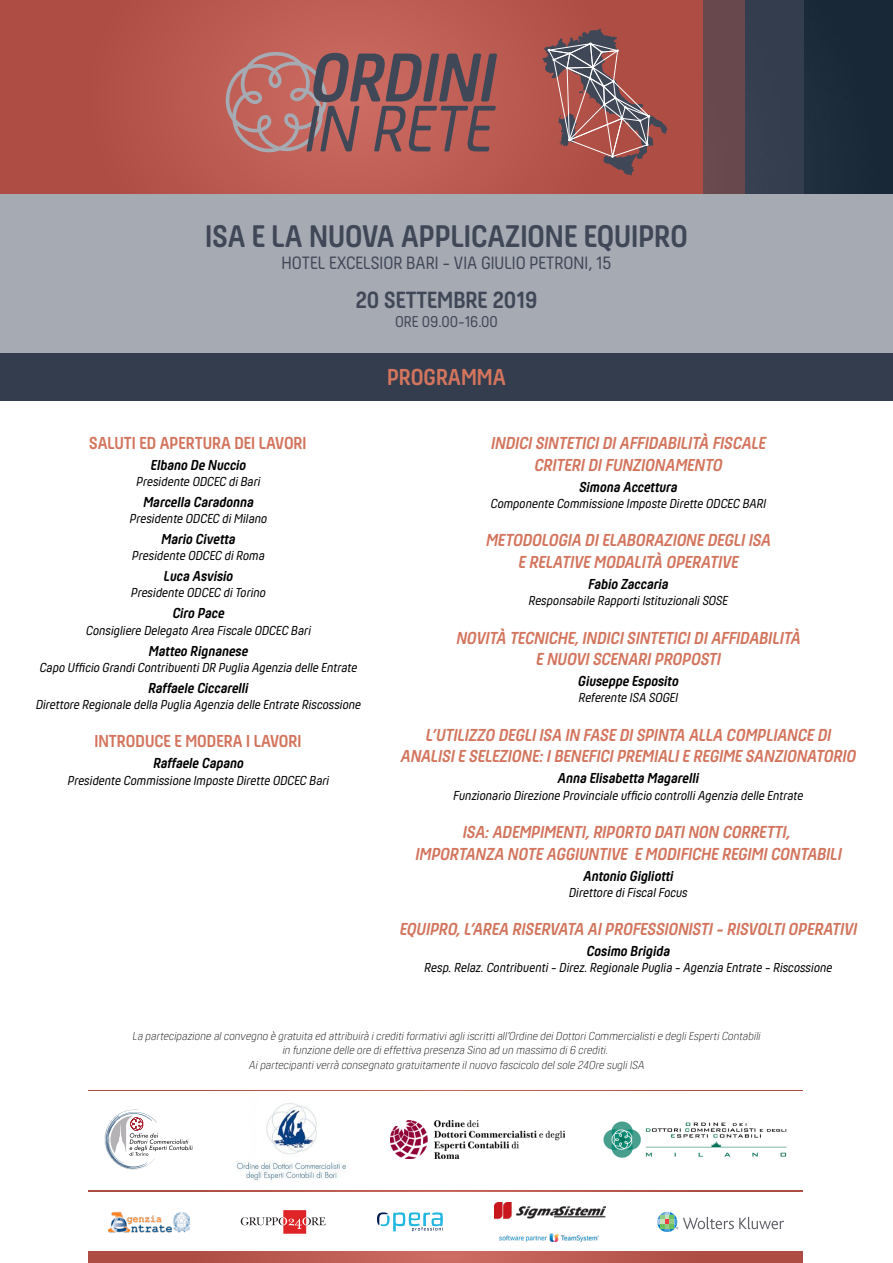
<style>
.page{position:relative;width:893px;height:1263px;background:#fff}
.page>*{position:absolute;margin:0;border:0;box-sizing:border-box;transform-origin:0 0}
.t1{font:700 32.55px "Hansom FY";color:#404858}
.t2{font:700 24.3px "Hansom FY";color:#404858}
.t3{font:700 24px "Hansom FY";color:#d3755e}
.t4{font:18.6px "Hansom FY";color:#404858}
.t5{font:italic 700 18px/21.6px "Hansom FY";color:#d3755e;text-align:center}
.t6{font:700 18px "Hansom FY";color:#d3755e}
.t7{font:16.2px "Hansom FY";color:#404858}
.t8{font:italic 700 15px "Hansom FY";color:#000}
.t9{font:italic 13.5px "Hansom FY";color:#000}
.t10{font:italic 300 12px/14.4px "Hansom FY";color:#000;text-align:center}
</style>
<div class="page">
<div style="left:804px;top:0;width:89px;height:194px;background:#192938"></div>
<div style="left:744px;top:0;width:60px;height:194px;background:#343d4e"></div>
<div style="left:703px;top:0;width:41px;height:194px;background:#68484d"></div>
<div style="left:0;top:0;width:703px;height:194px;background:linear-gradient(to right,#b6564d,#b6564d)"></div>
<svg style="left:543px;top:29px;width:124px;height:146px;background:#9d5c5a"></svg>
<svg style="left:223px;top:52px;width:274px;height:101px;background:#9d6261"></svg>
<div style="left:0;top:194px;width:893px;height:182px;background:#a6abb3"></div>
<div style="left:0;top:353px;width:893px;height:48px;background:#333d4d"></div>
<svg style="left:89px;top:1251px;width:714px;height:12px;background:#b8584f"></svg>
<svg style="left:89px;top:1090px;width:714px;height:1px"></svg>
<svg style="left:89px;top:1191px;width:714px;height:1px"></svg>
<svg style="left:104px;top:1109px;width:89px;height:60px"></svg>
<img style="left:603px;top:1121px;width:184px;height:37px">
<img style="left:391px;top:1120px;width:174px;height:39px">
<img style="left:235px;top:1161px;width:111px;height:21px">
<img style="left:266px;top:1103px;width:51px;height:52px">
<svg style="left:377px;top:1212px;width:66px;height:19px"></svg>
<svg style="left:241px;top:1210px;width:85px;height:24px"></svg>
<img style="left:109px;top:1211px;width:80px;height:22px">
<svg style="left:657px;top:1212px;width:127px;height:20px"></svg>
<img style="left:494px;top:1203px;width:112px;height:38px">
<h1 class="t1" style="left:205px;top:217px;width:484px">ISA E LA NUOVA APPLICAZIONE EQUIPRO</h1>
<h3 class="t4" style="left:282px;top:252px;width:331px">HOTEL EXCELSIOR BARI - VIA GIULIO PETRONI, 15</h3>
<h2 class="t2" style="left:356px;top:286px;width:183px">20 SETTEMBRE 2019</h2>
<p class="t7" style="left:395px;top:313px;width:104px">ORE 09.00-16.00</p>
<h3 class="t6" style="left:89px;top:432px;width:219px">SALUTI ED APERTURA DEI LAVORI</h3>
<p class="t8" style="left:150px;top:456px;width:97px">Elbano De Nuccio</p>
<p class="t9" style="left:136px;top:474px;width:126px">Presidente ODCEC di Bari</p>
<p class="t8" style="left:143px;top:493px;width:112px">Marcella Caradonna</p>
<p class="t9" style="left:129px;top:511px;width:139px">Presidente ODCEC di Milano</p>
<p class="t8" style="left:161px;top:530px;width:75px">Mario Civetta</p>
<p class="t9" style="left:132px;top:548px;width:134px">Presidente ODCEC di Roma</p>
<p class="t8" style="left:163px;top:568px;width:71px">Luca Asvisio</p>
<p class="t9" style="left:130px;top:585px;width:136px">Presidente ODCEC di Torino</p>
<p class="t8" style="left:172px;top:605px;width:53px">Ciro Pace</p>
<p class="t9" style="left:85px;top:622px;width:227px">Consigliere Delegato Area Fiscale ODCEC Bari</p>
<p class="t8" style="left:148px;top:642px;width:101px">Matteo Rignanese</p>
<p class="t9" style="left:39px;top:660px;width:319px">Capo Ufficio Grandi Contribuenti DR Puglia Agenzia delle Entrate</p>
<p class="t8" style="left:148px;top:679px;width:102px">Raffaele Ciccarelli</p>
<p class="t9" style="left:35px;top:697px;width:327px">Direttore Regionale della Puglia Agenzia delle Entrate Riscossione</p>
<h3 class="t6" style="left:94px;top:731px;width:208px">INTRODUCE E MODERA I LAVORI</h3>
<p class="t8" style="left:153px;top:755px;width:92px">Raffaele Capano</p>
<p class="t9" style="left:67px;top:772px;width:263px">Presidente Commissione Imposte Dirette ODCEC Bari</p>
<h3 class="t3" style="left:387px;top:363px;width:120px">PROGRAMMA</h3>
<h3 class="t5" style="left:490px;top:432px;width:276px">INDICI SINTETICI DI AFFIDABILITÀ FISCALE<br>CRITERI DI FUNZIONAMENTO</h3>
<p class="t8" style="left:579px;top:478px;width:99px">Simona Accettura</p>
<p class="t9" style="left:490px;top:496px;width:277px">Componente Commissione Imposte Dirette ODCEC BARI</p>
<h3 class="t5" style="left:485px;top:530px;width:286px">METODOLOGIA DI ELABORAZIONE DEGLI ISA<br>E RELATIVE MODALITÀ OPERATIVE</h3>
<p class="t8" style="left:588px;top:575px;width:82px">Fabio Zaccaria</p>
<p class="t9" style="left:528px;top:593px;width:201px">Responsabile Rapporti Istituzionali SOSE</p>
<h3 class="t5" style="left:456px;top:627px;width:346px">NOVITÀ TECNICHE, INDICI SINTETICI DI AFFIDABILITÀ<br>E NUOVI SCENARI PROPOSTI</h3>
<p class="t8" style="left:578px;top:672px;width:102px">Giuseppe Esposito</p>
<p class="t9" style="left:578px;top:690px;width:101px">Referente ISA SOGEI</p>
<h3 class="t5" style="left:400px;top:724px;width:457px">L’UTILIZZO DEGLI ISA IN FASE DI SPINTA ALLA COMPLIANCE DI<br>ANALISI E SELEZIONE: I BENEFICI PREMIALI E REGIME SANZIONATORIO</h3>
<p class="t8" style="left:557px;top:770px;width:143px">Anna Elisabetta Magarelli</p>
<p class="t9" style="left:453px;top:787px;width:351px">Funzionario Direzione Provinciale ufficio controlli Agenzia delle Entrate</p>
<h3 class="t5" style="left:415px;top:821px;width:428px">ISA: ADEMPIMENTI, RIPORTO DATI NON CORRETTI,<br>IMPORTANZA NOTE AGGIUNTIVE E MODIFICHE REGIMI CONTABILI</h3>
<p class="t8" style="left:583px;top:867px;width:91px">Antonio Gigliotti</p>
<p class="t9" style="left:568px;top:884px;width:120px">Direttore di Fiscal Focus</p>
<h3 class="t5" style="left:399px;top:918px;width:459px">EQUIPRO, L’AREA RISERVATA AI PROFESSIONISTI - RISVOLTI OPERATIVI</h3>
<p class="t8" style="left:586px;top:942px;width:85px">Cosimo Brigida</p>
<p class="t9" style="left:424px;top:960px;width:409px">Resp. Relaz. Contribuenti - Direz. Regionale Puglia - Agenzia Entrate - Riscossione</p>
<p class="t10" style="left:132px;top:1028px;width:629px">La partecipazione al convegno è gratuita ed attribuirà i crediti formativi agli iscritti all’Ordine dei Dottori Commercialisti e degli Esperti Contabili in funzione delle ore di effettiva presenza Sino ad un massimo di 6 crediti.<br>Ai partecipanti verrà consegnato gratuitamente il nuovo fascicolo del sole 24Ore sugli ISA</p>
</div>
